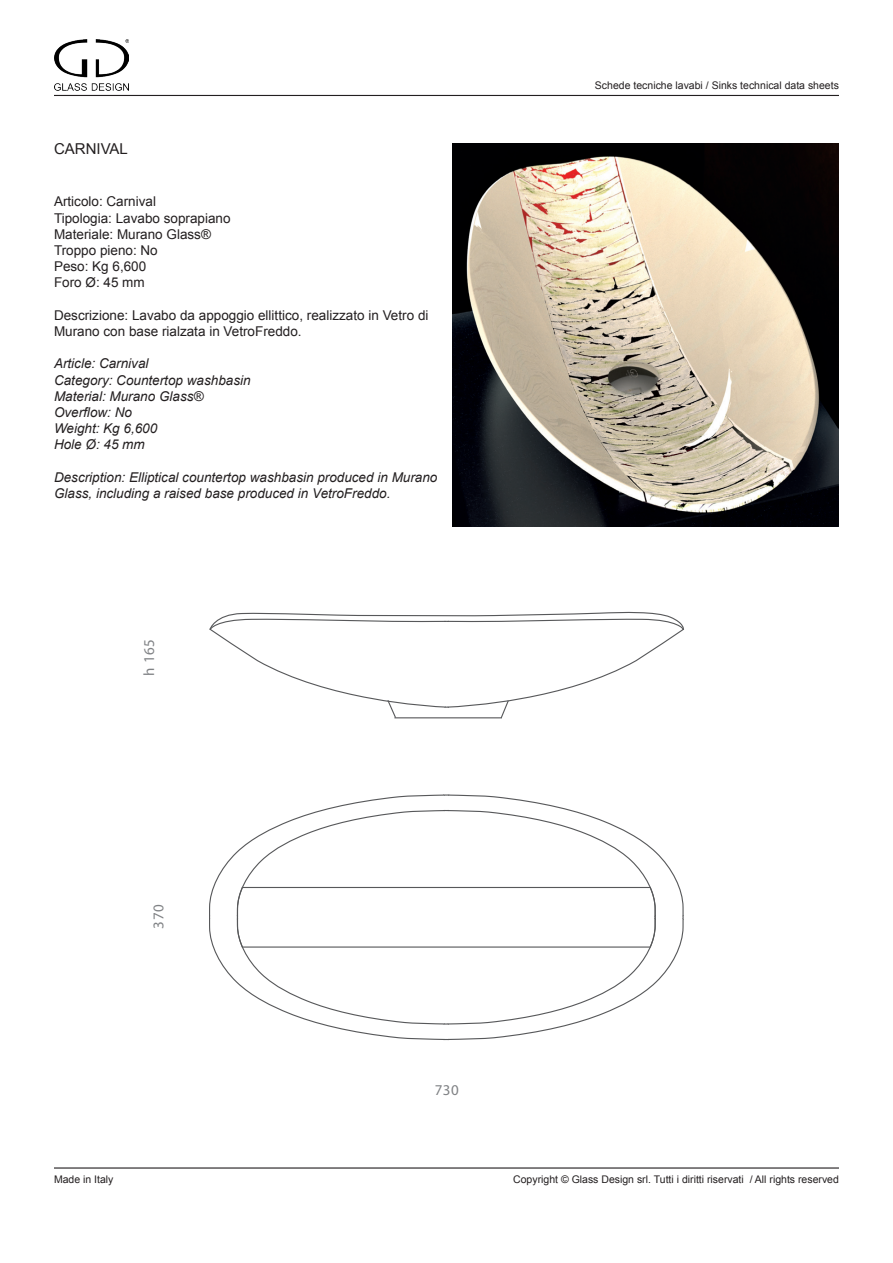
<style>
.page{position:relative;width:893px;height:1263px;background:#fff}
.page>*{position:absolute;margin:0;border:0;box-sizing:border-box;transform-origin:0 0}
.t1{font:15px "Myriad Pro";letter-spacing:.025em;color:#808285}
.t2{font:15px "Arial";color:#231f20}
.t3{font:italic 13.5px/16.2px "Arial";color:#231f20}
.t4{font:13.5px/16.2px "Arial";color:#231f20}
.t5{font:10.5px "Arial";color:#231f20}
</style>
<div class="page">
<img style="left:54px;top:39px;width:75px;height:52px">
<hr style="left:54px;top:95px;width:785px;height:1px;background:#231f20">
<hr style="left:54px;top:1167px;width:785px;height:1px;background:#231f20">
<img style="left:452px;top:143px;width:387px;height:383px">
<svg style="left:209px;top:794px;width:475px;height:247px"></svg>
<svg style="left:236px;top:809px;width:420px;height:216px"></svg>
<svg style="left:209px;top:611px;width:475px;height:108px"></svg>
<hr style="left:394px;top:717px;width:108px;height:1px;background:#57585a">
<p class="t2" style="left:54px;top:139px;width:75px">CARNIVAL</p>
<p class="t4" style="left:54px;top:194px;width:104px">Articolo: Carnival</p>
<p class="t4" style="left:54px;top:210px;width:178px">Tipologia: Lavabo soprapiano</p>
<p class="t4" style="left:54px;top:226px;width:158px">Materiale: Murano Glass®</p>
<p class="t4" style="left:54px;top:242px;width:105px">Troppo pieno: No</p>
<p class="t4" style="left:54px;top:259px;width:94px">Peso: Kg 6,600</p>
<p class="t4" style="left:54px;top:275px;width:92px">Foro Ø: 45 mm</p>
<p class="t4" style="left:54px;top:307px;width:376px">Descrizione: Lavabo da appoggio ellittico, realizzato in Vetro di<br>Murano con base rialzata in VetroFreddo.</p>
<p class="t3" style="left:54px;top:356px;width:96px">Article: Carnival</p>
<p class="t3" style="left:54px;top:372px;width:198px">Category: Countertop washbasin</p>
<p class="t3" style="left:54px;top:388px;width:151px">Material: Murano Glass®</p>
<p class="t3" style="left:54px;top:404px;width:80px">Overflow: No</p>
<p class="t3" style="left:54px;top:421px;width:105px">Weight: Kg 6,600</p>
<p class="t3" style="left:54px;top:437px;width:92px">Hole Ø: 45 mm</p>
<p class="t3" style="left:54px;top:469px;width:385px">Description: Elliptical countertop washbasin produced in Murano<br>Glass, including a raised base produced in VetroFreddo.</p>
<p class="t1" style="left:140px;top:676px;width:38px;rotate:-90deg">h 165</p>
<p class="t1" style="left:149px;top:928px;width:25px;rotate:-90deg">370</p>
<p class="t1" style="left:435px;top:1081px;width:25px">730</p>
<p class="t5" style="left:595px;top:79px;width:245px">Schede tecniche lavabi / Sinks technical data sheets</p>
<p class="t5" style="left:54px;top:1173px;width:61px">Made in Italy</p>
<p class="t5" style="left:513px;top:1173px;width:327px">Copyright © Glass Design srl. Tutti i diritti riservati / All rights reserved</p>
</div>
